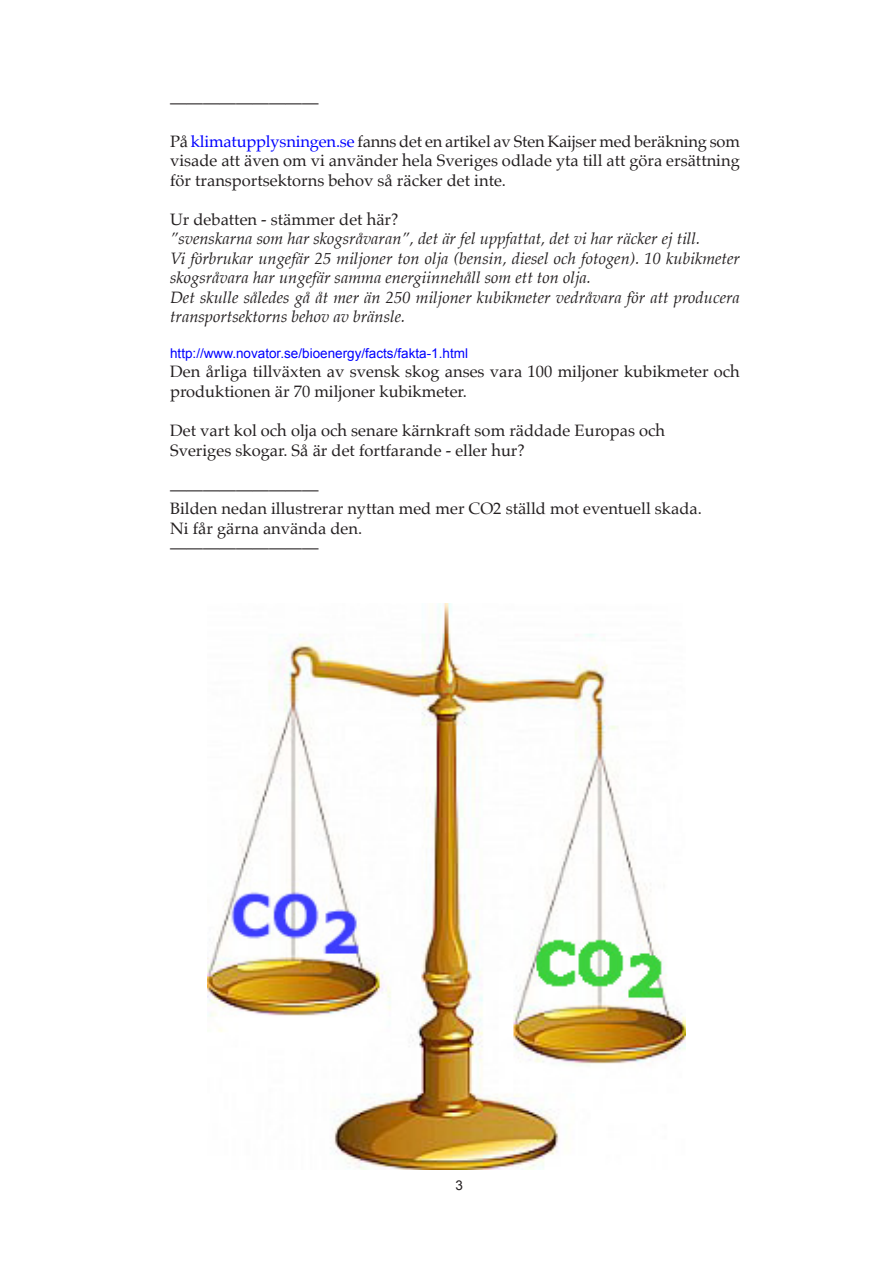
<style>
.page{position:relative;width:893px;height:1263px;background:#fff}
.page>*{position:absolute;margin:0;border:0;box-sizing:border-box;transform-origin:0 0}
.Brödtext__11{font:16.5px/19.5px "Palatino";color:#231f20;text-align:justify}
.Brödtext__11-2{font:italic 16.5px/19.5px "Palatino";color:#231f20}
.Areal_blå_9{font:13.5px "Arial";color:#00f}
.t1{font:13.5px "Arial";color:#231f20}
.s1{color:#00f}
</style>
<div class="page">
<img style="left:208px;top:603px;width:477px;height:566px">
<p class="Brödtext__11" style="left:170px;top:92px;width:150px">—————————</p>
<p class="Brödtext__11" style="left:170px;top:131px;width:571px">På <span class="s1">klimatupplysningen.se</span> fanns det en artikel av Sten Kaijser med beräkning som visade att även om vi använder hela Sveriges odlade yta till att göra ersättning för transportsektorns behov så räcker det inte.</p>
<p class="Brödtext__11" style="left:170px;top:209px;width:230px">Ur debatten - stämmer det här?</p>
<p class="Brödtext__11-2" style="left:170px;top:229px;width:532px">”svenskarna som har skogsråvaran”, det är fel uppfattat, det vi har räcker ej till.</p>
<p class="Brödtext__11-2" style="left:170px;top:248px;width:571px">Vi förbrukar ungefär 25 miljoner ton olja (bensin, diesel och fotogen). 10 kubikmeter skogsråvara har ungefär samma energiinnehåll som ett ton olja.</p>
<p class="Brödtext__11-2" style="left:170px;top:287px;width:571px">Det skulle således gå åt mer än 250 miljoner kubikmeter vedråvara för att producera transportsektorns behov av bränsle.</p>
<p class="Areal_blå_9" style="left:170px;top:344px;width:299px">http://www.novator.se/bioenergy/facts/fakta-1.html</p>
<p class="Brödtext__11" style="left:170px;top:362px;width:571px">Den årliga tillväxten av svensk skog anses vara 100 miljoner kubikmeter och produktionen är 70 miljoner kubikmeter.</p>
<p class="Brödtext__11" style="left:170px;top:420px;width:497px">Det vart kol och olja och senare kärnkraft som räddade Europas och</p>
<p class="Brödtext__11" style="left:170px;top:440px;width:356px">Sveriges skogar. Så är det fortfarande - eller hur?</p>
<p class="Brödtext__11" style="left:170px;top:479px;width:150px">—————————</p>
<p class="Brödtext__11" style="left:170px;top:498px;width:533px">Bilden nedan illustrerar nyttan med mer CO2 ställd mot eventuell skada.</p>
<p class="Brödtext__11" style="left:170px;top:518px;width:194px">Ni får gärna använda den.</p>
<p class="Brödtext__11" style="left:170px;top:537px;width:150px">—————————</p>
<p class="t1" style="left:456px;top:1176px;width:9px">3</p>
</div>
